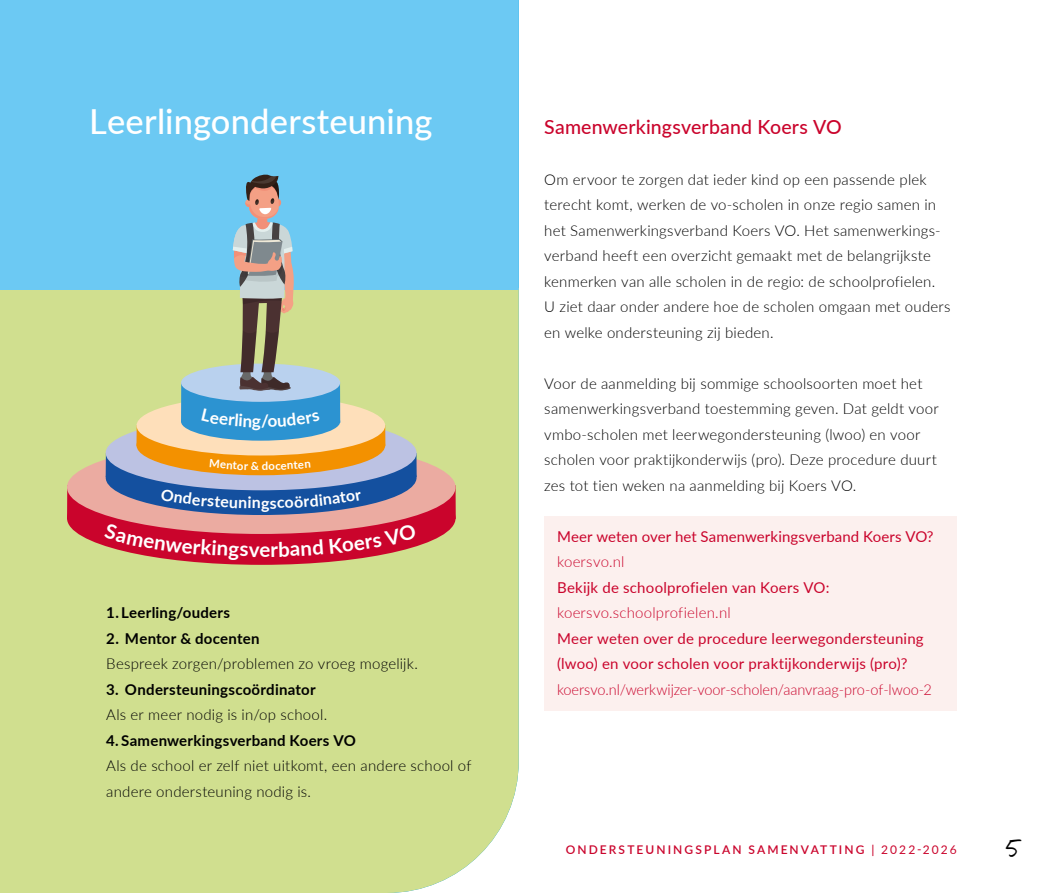
<style>
.page{position:relative;width:1063px;height:893px;background:#fff}
.page>*{position:absolute;margin:0;border:0;box-sizing:border-box;transform-origin:0 0}
.t1{font:36px "Journal";color:#000}
.t2{font:500 34.5px "Lato";letter-spacing:.005em;color:#fff}
.t3{font:700 20.55px "Lato";color:#fff}
.t4{font:500 19.5px "Lato";letter-spacing:.01em;color:#ca042c}
.t5{font:700 15.9px "Lato";color:#fff}
.t6{font:300 15px/25.5px "Lato";letter-spacing:.015em;color:#000}
.t7{font:15px/25.5px "Lato";letter-spacing:.015em;color:#ca042c}
.t8{font:300 15px "Lato";color:#ca042c}
.t9{font:700 15px "Lato";letter-spacing:.02em;color:#000}
.t10{font:600 12px "Lato";letter-spacing:.175em;color:#ca042c}
.t11{font:700 11.4px "Lato";color:#fff}
.s1{font-weight:500}
.s2{font-weight:400}
</style>
<div class="page">
<div style="left:0;top:290px;width:519px;height:603px;background:#d0df8f"></div>
<div style="left:0;top:0;width:519px;height:290px;background:#6cc9f3"></div>
<div style="left:544px;top:516px;width:413px;height:195px;background:#fcf0ee"></div>
<svg style="left:67px;top:174px;width:389px;height:386px"></svg>
<h2 class="t2" style="left:89px;top:96px;width:345px">Leerlingondersteuning</h2>
<p class="t11" style="left:262px;top:458px;width:8px">d</p>
<p class="t5" style="left:252px;top:491px;width:19px">ng</p>
<h3 class="t3" style="left:259px;top:534px;width:13px">e</h3>
<p class="t9" style="left:106px;top:602px;width:125px">1. Leerling/ouders</p>
<p class="t9" style="left:106px;top:627px;width:155px">2. Mentor &amp; docenten</p>
<p class="t6" style="left:106px;top:651px;width:313px">Bespreek zorgen/problemen zo vroeg mogelijk.</p>
<p class="t9" style="left:106px;top:678px;width:211px">3. Ondersteuningscoördinator</p>
<p class="t6" style="left:106px;top:702px;width:222px">Als er meer nodig is in/op school.</p>
<p class="t9" style="left:106px;top:729px;width:251px">4. Samenwerkingsverband Koers VO</p>
<p class="t6" style="left:106px;top:753px;width:367px">Als de school er zelf niet uitkomt, een andere school of andere ondersteuning nodig is.</p>
<h3 class="t4" style="left:544px;top:113px;width:299px">Samenwerkingsverband Koers VO</h3>
<p class="t6" style="left:544px;top:166px;width:408px">Om ervoor te zorgen dat ieder kind op een passende plek terecht komt, werken de vo-scholen in onze regio samen in het Samenwerkingsverband Koers VO. Het samenwerkings&shy;verband heeft een overzicht gemaakt met de belangrijkste kenmerken van alle scholen in de regio: de schoolprofielen.<br>U ziet daar onder andere hoe de scholen omgaan met ouders en welke ondersteuning zij bieden.</p>
<p class="t6" style="left:544px;top:370px;width:396px">Voor de aanmelding bij sommige schoolsoorten moet het samenwerkingsverband toestemming geven. Dat geldt voor vmbo-scholen met leerwegondersteuning (lwoo) en voor scholen voor praktijkonderwijs (pro). Deze procedure duurt zes tot tien weken na aanmelding bij Koers VO.</p>
<p class="t7" style="left:557px;top:523px;width:378px">Meer weten over het Samenwerkingsverband Koers VO?</p>
<p class="t8" style="left:557px;top:552px;width:69px">koersvo.nl</p>
<p class="t7" style="left:557px;top:574px;width:274px">Bekijk de schoolprofielen van Koers VO:</p>
<p class="t8" style="left:557px;top:603px;width:175px">koersvo.schoolprofielen.nl</p>
<p class="t7" style="left:557px;top:625px;width:368px">Meer weten over de procedure leerwegondersteuning (lwoo) en voor scholen voor praktijkonderwijs (pro)?</p>
<p class="t8" style="left:557px;top:679px;width:376px">koersvo.nl/werkwijzer-voor-scholen/aanvraag-pro-of-lwoo-2</p>
<p class="t10" style="left:566px;top:840px;width:392px">ONDERSTEUNINGSPLAN SAMENVATTING <span class="s1">|</span> <span class="s2">2022-2026</span></p>
<h1 class="t1" style="left:1007px;top:823px;width:15px">5</h1>
</div>
